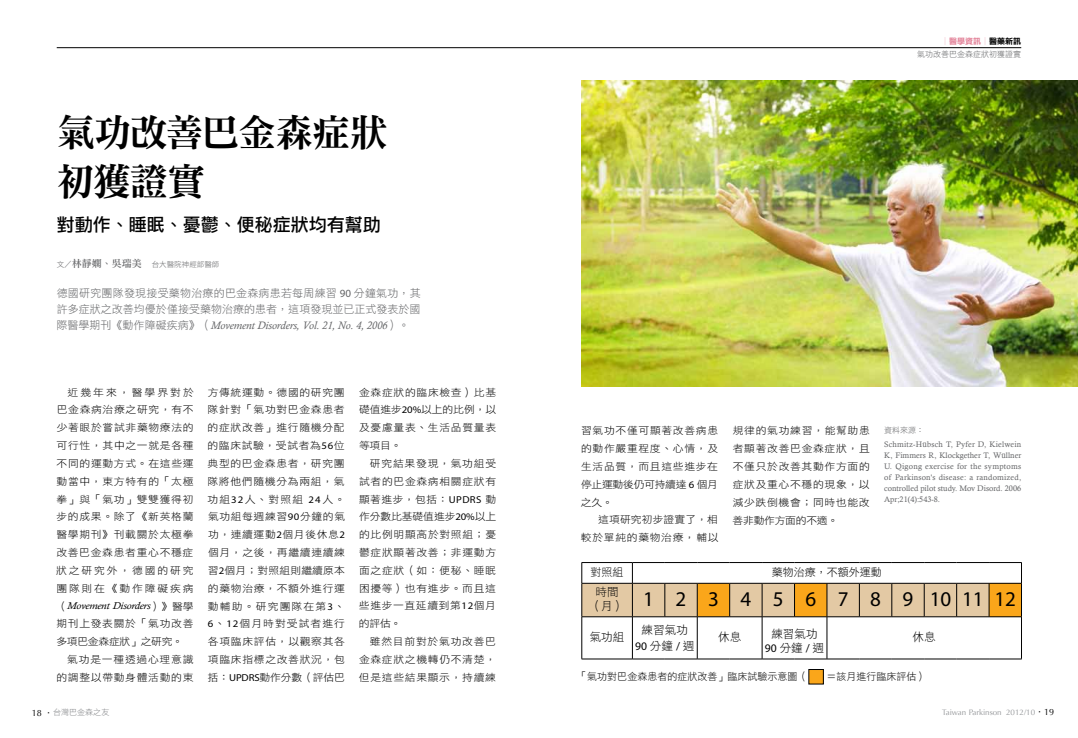
<style>
.page{position:relative;width:1078px;height:738px;background:#fff}
.page>*{position:absolute;margin:0;border:0;box-sizing:border-box;transform-origin:0 0}
.t1{font:38px/49px "DF Ming Std W9";letter-spacing:-.03em;color:#000}
.t2{font:21px "Myriad Pro";letter-spacing:1.03em;color:#000}
.t3{font:18px "DF Li Hei Std W5";color:#000}
.t4{font:11.6px "DF Li Hei Std W3";color:#000}
.t5{font:11.6px "Myriad Pro";color:#000}
.t6{font:11px/16px "DF Li Hei Std W3";color:#636466}
.t7{font:italic 11px "Calisto";color:#636466}
.t8{font:11px "DF Li Hei Std W3";color:#000}
.t9{font:10px/17.8px "DF Li Hei Std W3";letter-spacing:.06em;color:#000;text-align:justify;scale:1.08 1}
.t10{font:10px "DF Li Hei Std W3";color:#000}
.t11{font:italic 10px "Calisto";letter-spacing:-.01em;color:#000;scale:1.08 1}
.t12{font:8px/11px "Calisto";color:#636466;text-align:justify}
.t13{font:8px "Optima";color:#939598}
.t14{font:8px "DF Li Hei Std W3";color:#636466}
.t15{font:8px "DF Li Hei Std W3";color:#808285}
.t16{font:8px "DF Li Hei Std W7";color:#e38399}
.t17{font:7.5px "DF Li Hei Std W3";color:#636466}
.s1{font-family:"DF Li Song Std W5";font-size:10px}
.s2{font-family:"Myriad Pro"}
.s3{font-family:"DF Li Hei Std W3";font-style:normal}
.s4{color:#000}
.s5{font-family:"DF Li Hei Std W3"}
.s6{font-family:"Optima";font-size:9px;color:#000}
.s7{font-family:"DF Li Hei Std W5";font-size:9px;color:#000}
.s8{font-size:9px;color:#000}
</style>
<div class="page">
<hr style="left:57px;top:47px;width:963px;height:1px;background:#000">
<img style="left:581px;top:80px;width:496px;height:306px">
<div style="left:988px;top:583px;width:33px;height:33px;background:#faa61a"></div>
<hr style="left:1020px;top:616px;width:1px;height:42px;background:#000">
<hr style="left:632px;top:616px;width:1px;height:42px;background:#000">
<hr style="left:697px;top:616px;width:1px;height:42px;background:#000">
<hr style="left:761px;top:616px;width:1px;height:42px;background:#000">
<hr style="left:826px;top:616px;width:1px;height:42px;background:#000">
<hr style="left:988px;top:583px;width:1px;height:33px;background:#000">
<hr style="left:1021px;top:583px;width:1px;height:33px;background:#000">
<hr style="left:988px;top:582px;width:33px;height:1px;background:#000">
<hr style="left:581px;top:658px;width:51px;height:1px;background:#000">
<hr style="left:632px;top:658px;width:32px;height:1px;background:#000">
<hr style="left:664px;top:658px;width:33px;height:1px;background:#000">
<hr style="left:697px;top:658px;width:32px;height:1px;background:#000">
<hr style="left:729px;top:658px;width:33px;height:1px;background:#000">
<hr style="left:762px;top:658px;width:32px;height:1px;background:#000">
<hr style="left:794px;top:658px;width:32px;height:1px;background:#000">
<hr style="left:826px;top:658px;width:33px;height:1px;background:#000">
<hr style="left:859px;top:658px;width:32px;height:1px;background:#000">
<hr style="left:891px;top:658px;width:33px;height:1px;background:#000">
<hr style="left:924px;top:658px;width:32px;height:1px;background:#000">
<hr style="left:956px;top:658px;width:32px;height:1px;background:#000">
<hr style="left:988px;top:658px;width:33px;height:1px;background:#000">
<svg style="left:581px;top:562px;width:407px;height:54px"></svg>
<hr style="left:632px;top:562px;width:32px;height:1px;background:#000">
<hr style="left:664px;top:562px;width:33px;height:1px;background:#000">
<hr style="left:697px;top:562px;width:32px;height:1px;background:#000">
<hr style="left:729px;top:562px;width:33px;height:1px;background:#000">
<hr style="left:762px;top:562px;width:32px;height:1px;background:#000">
<hr style="left:794px;top:562px;width:32px;height:1px;background:#000">
<hr style="left:826px;top:562px;width:33px;height:1px;background:#000">
<hr style="left:859px;top:562px;width:32px;height:1px;background:#000">
<hr style="left:891px;top:562px;width:33px;height:1px;background:#000">
<hr style="left:924px;top:562px;width:32px;height:1px;background:#000">
<hr style="left:956px;top:562px;width:32px;height:1px;background:#000">
<hr style="left:988px;top:562px;width:33px;height:1px;background:#000">
<hr style="left:924px;top:582px;width:32px;height:1px;background:#000">
<hr style="left:956px;top:582px;width:32px;height:1px;background:#000">
<hr style="left:581px;top:582px;width:51px;height:1px;background:#000">
<hr style="left:581px;top:583px;width:1px;height:33px;background:#000">
<hr style="left:632px;top:582px;width:32px;height:1px;background:#000">
<hr style="left:664px;top:582px;width:33px;height:1px;background:#000">
<hr style="left:697px;top:582px;width:32px;height:1px;background:#000">
<hr style="left:729px;top:582px;width:33px;height:1px;background:#000">
<hr style="left:762px;top:582px;width:32px;height:1px;background:#000">
<hr style="left:794px;top:582px;width:32px;height:1px;background:#000">
<hr style="left:826px;top:582px;width:33px;height:1px;background:#000">
<hr style="left:859px;top:582px;width:32px;height:1px;background:#000">
<hr style="left:891px;top:582px;width:33px;height:1px;background:#000">
<hr style="left:923px;top:583px;width:1px;height:33px;background:#000">
<hr style="left:581px;top:616px;width:51px;height:1px;background:#000">
<hr style="left:581px;top:616px;width:1px;height:42px;background:#000">
<hr style="left:632px;top:616px;width:32px;height:1px;background:#000">
<hr style="left:664px;top:616px;width:33px;height:1px;background:#000">
<hr style="left:697px;top:616px;width:32px;height:1px;background:#000">
<hr style="left:729px;top:616px;width:33px;height:1px;background:#000">
<hr style="left:762px;top:616px;width:32px;height:1px;background:#000">
<hr style="left:794px;top:616px;width:32px;height:1px;background:#000">
<hr style="left:826px;top:616px;width:33px;height:1px;background:#000">
<hr style="left:859px;top:616px;width:32px;height:1px;background:#000">
<hr style="left:891px;top:616px;width:33px;height:1px;background:#000">
<hr style="left:924px;top:616px;width:32px;height:1px;background:#000">
<hr style="left:956px;top:616px;width:32px;height:1px;background:#000">
<hr style="left:988px;top:616px;width:33px;height:1px;background:#000">
<div style="left:808px;top:669px;width:15px;height:14px;background:#faa61a"></div>
<h1 class="t1" style="left:57px;top:107px;width:332px">氣功改善巴金森症狀初獲證實</h1>
<h3 class="t3" style="left:57px;top:215px;width:325px">對動作、睡眠、憂鬱、便秘症狀均有幫助</h3>
<p class="t17" style="left:57px;top:260px;width:164px">文／<span class="s1">林靜嫻、吳瑞美</span> 台大醫院神經部醫師</p>
<p class="t6" style="left:57px;top:284px;width:365px">德國研究團隊發現接受藥物治療的巴金森病患若每周練習 <span class="s2">90</span> 分鐘氣功，其許多症狀之改善均優於僅接受藥物治療的患者，這項發現並已正式發表於國</p>
<p class="t7" style="left:57px;top:318px;width:354px"><span class="s3">際醫學期刊《動作障礙疾病》（</span>Movement Disorders, Vol. 21, No. 4, 2006<span class="s3">）。</span></p>
<p class="t9" style="left:56px;top:382px;width:129px;text-indent:11px">近幾年來，醫學界對於巴金森病治療之研究，有不少著眼於嘗試非藥物療法的可行性，其中之一就是各種不同的運動方式。在這些運動當中，東方特有的「太極拳」與「氣功」雙雙獲得初步的成果。除了《新英格蘭醫學期刊》刊載關於太極拳改善巴金森患者重心不穩症狀之研究外，德國的研究團隊則在《動作障礙疾病</p>
<p class="t11" style="left:56px;top:599px;width:128px"><span class="s3">（</span>Movement Disorders<span class="s3">）》醫學</span></p>
<p class="t9" style="left:56px;top:614px;width:128px">期刊上發表關於「氣功改善多項巴金森症狀」之研究。</p>
<p class="t9" style="left:56px;top:649px;width:128px;text-align:right">氣功是一種透過心理意識的調整以帶動身體活動的東</p>
<p class="t9" style="left:207px;top:382px;width:129px">方傳統運動。德國的研究團隊針對「氣功對巴金森患者的症狀改善」進行隨機分配的臨床試驗，受試者為<span class="s2">56</span>位典型的巴金森患者，研究團隊將他們隨機分為兩組，氣功組<span class="s2">32</span>人、對照組 <span class="s2">24</span>人。氣功組每週練習<span class="s2">90</span>分鐘的氣功，連續運動<span class="s2">2</span>個月後休息<span class="s2">2</span>個月，之後，再繼續連續練習<span class="s2">2</span>個月；對照組則繼續原本的藥物治療，不額外進行運動輔助。研究團隊在第<span class="s2">3</span>、<span class="s2">6</span>、<span class="s2">12</span>個月時對受試者進行各項臨床評估，以觀察其各項臨床指標之改善狀況，包括：<span class="s2">UPDRS</span>動作分數（評估巴</p>
<p class="t9" style="left:359px;top:382px;width:128px">金森症狀的臨床檢查）比基礎值進步<span class="s2">20%</span>以上的比例，以及憂慮量表、生活品質量表等項目。</p>
<p class="t9" style="left:359px;top:454px;width:129px;text-indent:11px">研究結果發現，氣功組受試者的巴金森病相關症狀有顯著進步，包括：<span class="s2">UPDRS</span> 動作分數比基礎值進步<span class="s2">20%</span>以上的比例明顯高於對照組；憂鬱症狀顯著改善；非運動方面之症狀（如：便秘、睡眠困擾等）也有進步。而且這些進步一直延續到第<span class="s2">12</span>個月的評估。</p>
<p class="t9" style="left:359px;top:632px;width:128px;text-indent:11px">雖然目前對於氣功改善巴金森症狀之機轉仍不清楚，但是這些結果顯示，持續練</p>
<p class="t16" style="left:940px;top:37px;width:81px">│醫學資訊│<span class="s4">醫藥新訊</span></p>
<p class="t14" style="left:916px;top:49px;width:105px">氣功改善巴金森症狀初獲證實</p>
<p class="t9" style="left:581px;top:421px;width:128px">習氣功不僅可顯著改善病患的動作嚴重程度、心情，及生活品質，而且這些進步在停止運動後仍可持續達 <span class="s2">6</span> 個月之久。</p>
<p class="t9" style="left:581px;top:510px;width:129px;text-align:right">這項研究初步證實了，相<br>較於單純的藥物治療，輔以</p>
<p class="t9" style="left:732px;top:421px;width:129px">規律的氣功練習，能幫助患者顯著改善巴金森症狀，且不僅只於改善其動作方面的症狀及重心不穩的現象，以減少跌倒機會；同時也能改善非動作方面的不適。</p>
<p class="t14" style="left:883px;top:425px;width:41px">資料來源：</p>
<p class="t12" style="left:883px;top:438px;width:139px">Schmitz-Hübsch T, Pyfer D, Kielwein K, Fimmers R, Klockgether T, Wüllner U. Qigong exercise for the symptoms of Parkinson's disease: a randomized, controlled pilot study. Mov Disord. 2006<br>Apr;21(4):543-8.</p>
<p class="t8" style="left:590px;top:565px;width:34px">對照組</p>
<p class="t8" style="left:771px;top:565px;width:111px">藥物治療，不額外運動</p>
<p class="t4" style="left:595px;top:585px;width:25px">時間</p>
<h2 class="t2" style="left:589px;top:585px;width:428px"><sub>（月）</sub> 123456789101112</h2>
<p class="t4" style="left:589px;top:630px;width:36px">氣功組</p>
<p class="t4" style="left:641px;top:622px;width:48px">練習氣功</p>
<p class="t5" style="left:635px;top:638px;width:61px">90<span class="s5">分鐘</span>/<span class="s5">週</span></p>
<p class="t4" style="left:718px;top:630px;width:25px">休息</p>
<p class="t4" style="left:771px;top:627px;width:48px">練習氣功</p>
<p class="t5" style="left:764px;top:640px;width:61px">90<span class="s5">分鐘</span>/<span class="s5">週</span></p>
<p class="t4" style="left:912px;top:630px;width:25px">休息</p>
<p class="t10" style="left:577px;top:670px;width:231px">「氣功對巴金森患者的症狀改善」臨床試驗示意圖（</p>
<p class="t10" style="left:826px;top:670px;width:101px">＝該月進行臨床評估）</p>
<p class="t15" style="left:32px;top:707px;width:79px"><span class="s6">18</span> <span class="s7">．</span>台灣巴金森之友</p>
<p class="t13" style="left:941px;top:707px;width:114px">Taiwan Parkinson 2012/10<span class="s7">．</span><span class="s8">19</span></p>
</div>
